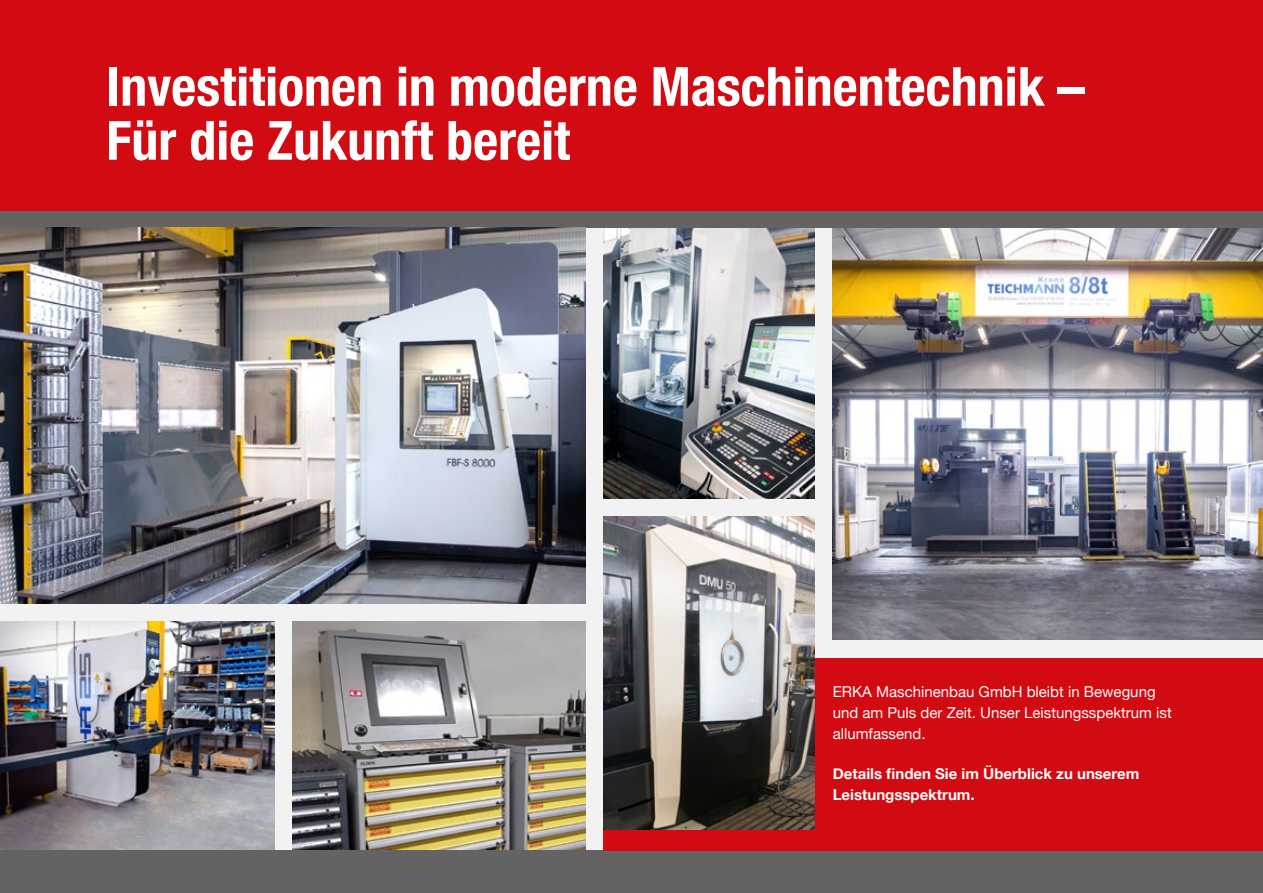
<style>
.page{position:relative;width:1263px;height:893px;background:#fff}
.page>*{position:absolute;margin:0;border:0;box-sizing:border-box;transform-origin:0 0}
.t1{font:700 condensed 54px/54px "Helvetica Neue";color:#fff}
.t2{font:15px/21px "Helvetica Neue";color:#fff}
.t3{font:700 15px/21px "Helvetica Neue";color:#fff}
</style>
<div class="page">
<div style="left:0;top:227px;width:1263px;height:623px;background:#f2f2f2"></div>
<img style="left:604px;top:227px;width:211px;height:272px">
<img style="left:833px;top:227px;width:430px;height:412px">
<img style="left:0;top:621px;width:274px;height:229px">
<img style="left:292px;top:621px;width:294px;height:229px">
<div style="left:0;top:850px;width:1263px;height:43px;background:#646363"></div>
<div style="left:0;top:209px;width:1263px;height:18px;background:#646363"></div>
<div style="left:0;top:0;width:1263px;height:210px;background:#d20a11"></div>
<div style="left:604px;top:658px;width:659px;height:192px;background:#d20a11"></div>
<img style="left:0;top:227px;width:586px;height:376px">
<img style="left:604px;top:517px;width:211px;height:312px">
<h1 class="t1" style="left:106px;top:59px;width:980px">Investitionen in moderne Maschinentechnik –<br>Für die Zukunft bereit</h1>
<p class="t2" style="left:833px;top:682px;width:340px">ERKA Maschinenbau GmbH bleibt in Bewegung und am Puls der Zeit. Unser Leistungsspektrum ist allumfassend.</p>
<p class="t3" style="left:833px;top:763px;width:308px">Details finden Sie im Überblick zu unserem<br>Leistungsspektrum.</p>
</div>
